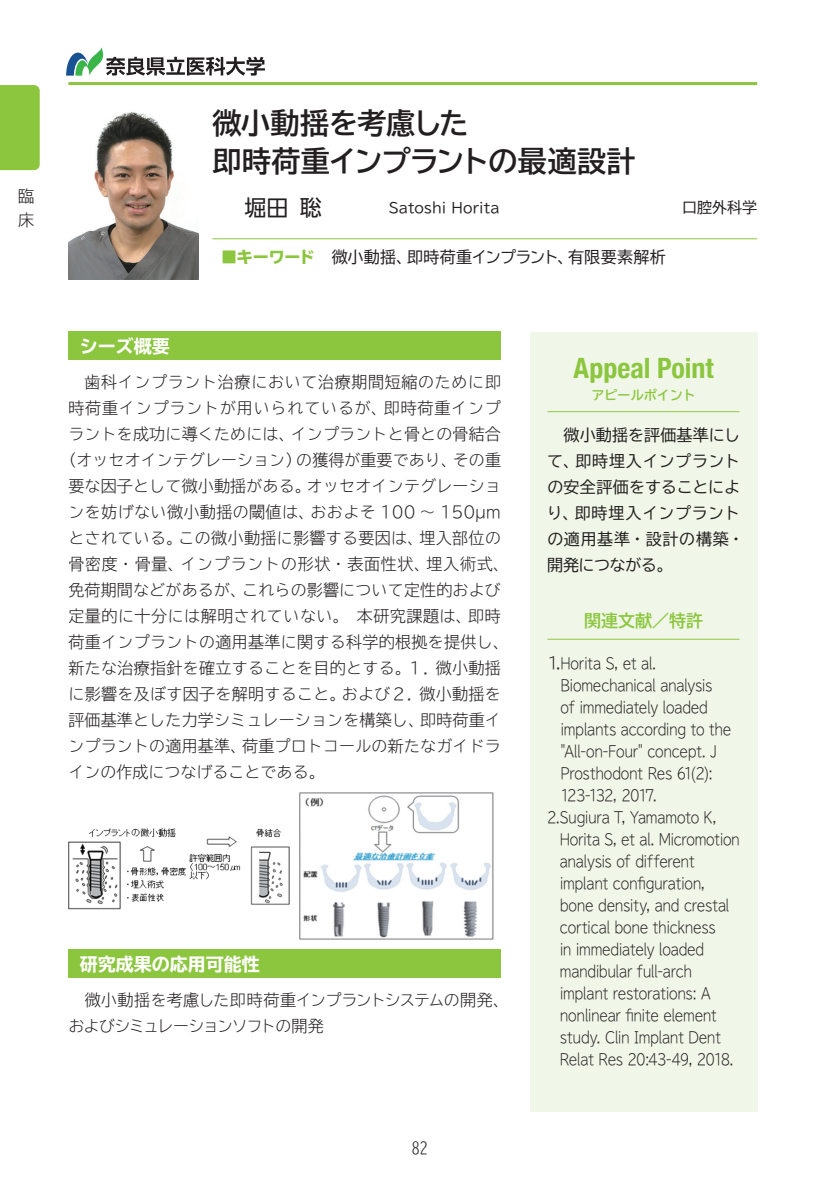
<style>
.page{position:relative;width:840px;height:1191px;background:#fff}
.page>*{position:absolute;margin:0;border:0;box-sizing:border-box;transform-origin:0 0}
.t1{font:700 29px/38px "TBUD Go Std";letter-spacing:-.015em;color:#231f20}
.t2{font:700 condensed 28px "Helvetica Neue";color:#8bc63e}
.t3{font:22px "UD Shin Go Pr 6";color:#231f20}
.t4{font:700 expanded 18px "TBUD Go Std";color:#fff}
.t5{font:700 17px "TBUD Go Std";color:#8bc63e}
.t6{font:300 16px/24px "TBUD Go Std Super";letter-spacing:.02em;color:#231f20}
.t7{font:16px/26px "TBUD Go Std";letter-spacing:.015em;color:#231f20}
.t8{font:300 16px/26px "TBUD Go Std Super";letter-spacing:-.05em;color:#231f20}
.t9{font:300 16px "TBUD Go Std Super";letter-spacing:.045em;color:#231f20}
.t10{font:300 16px "TBUD Go Std Super";letter-spacing:.05em;color:#231f20}
.t11{font:300 16px "TBUD Go Std Super";letter-spacing:.04em;color:#231f20}
.t12{font:300 16px "TBUD Go Std Super";color:#231f20}
.t13{font:800 16px "TBUD Go Std";letter-spacing:-.02em;color:#8bc63e}
.t14{font:300 15px "TBUD Go Std Super";letter-spacing:-.03em;color:#231f20;scale:.86 1}
.t15{font:300 15px "TBUD Go Std Super";letter-spacing:-.06em;color:#231f20;scale:.86 1}
.t16{font:300 15px "TBUD Go Std Super";letter-spacing:-.125em;color:#231f20;scale:.86 1}
.t17{font:15px "TBUD Go Std";color:#231f20}
.t18{font:14px "TBUD Go Std";letter-spacing:.005em;color:#231f20}
.t19{font:700 13px "TBUD Go Std";color:#8bc63e}
.s1{font-size:16px}
</style>
<div class="page">
<div style="left:0;top:85px;width:40px;height:85px;background:#8bc63e"></div>
<svg style="left:66px;top:47px;width:199px;height:29px"></svg>
<div style="left:68px;top:332px;width:432px;height:28px;background:#8bc63e"></div>
<hr style="left:212px;top:238px;width:544px;height:1px;background:#8bc63e">
<div style="left:530px;top:332px;width:226px;height:780px;background:#f1f7e8"></div>
<hr style="left:547px;top:411px;width:192px;height:1px;background:#8bc63e">
<hr style="left:68px;top:82px;width:688px;height:3px;background:#8bc63e">
<hr style="left:547px;top:639px;width:192px;height:1px;background:#8bc63e">
<img style="left:68px;top:112px;width:131px;height:168px">
<img style="left:68px;top:828px;width:221px;height:81px">
<img style="left:299px;top:792px;width:195px;height:148px">
<div style="left:68px;top:949px;width:432px;height:29px;background:#8bc63e"></div>
<p class="t6" style="left:18px;top:183px;width:17px">臨床</p>
<h1 class="t1" style="left:212px;top:104px;width:424px">微小動揺を考慮した<br>即時荷重インプラントの最適設計</h1>
<h3 class="t3" style="left:244px;top:190px;width:78px">堀田 聡</h3>
<p class="t18" style="left:388px;top:196px;width:112px">Satoshi Horita</p>
<p class="t17" style="left:681px;top:195px;width:76px">口腔外科学</p>
<p class="t4" style="left:80px;top:336px;width:91px">シーズ概要</p>
<p class="t13" style="left:221px;top:248px;width:95px">■キーワード</p>
<p class="t7" style="left:331px;top:244px;width:335px">微小動揺、即時荷重インプラント、有限要素解析</p>
<p class="t11" style="left:84px;top:369px;width:418px">歯科インプラント治療において治療期間短縮のために即</p>
<p class="t10" style="left:68px;top:395px;width:434px">時荷重インプラントが用いられているが、即時荷重インプ</p>
<p class="t6" style="left:68px;top:422px;width:434px">ラントを成功に導くためには、インプラントと骨との骨結合</p>
<p class="t6" style="left:60px;top:448px;width:442px">（オッセオインテグレーション）の獲得が重要であり、その重</p>
<p class="t6" style="left:68px;top:474px;width:434px">要な因子として微小動揺がある。オッセオインテグレーショ</p>
<p class="t6" style="left:68px;top:500px;width:434px">ンを妨げない微小動揺の閾値は、おおよそ 100 ～ 150µm</p>
<p class="t6" style="left:68px;top:526px;width:434px">とされている。この微小動揺に影響する要因は、埋入部位の</p>
<p class="t9" style="left:68px;top:551px;width:441px">骨密度・骨量、インプラントの形状・表面性状、埋入術式、</p>
<p class="t6" style="left:68px;top:578px;width:434px">免荷期間などがあるが、これらの影響について定性的および</p>
<p class="t6" style="left:68px;top:604px;width:433px">定量的に十分には解明されていない。 本研究課題は、即時</p>
<p class="t6" style="left:68px;top:630px;width:442px">荷重インプラントの適用基準に関する科学的根拠を提供し、</p>
<p class="t6" style="left:68px;top:656px;width:434px">新たな治療指針を確立することを目的とする。１. 微小動揺</p>
<p class="t6" style="left:68px;top:682px;width:434px">に影響を及ぼす因子を解明すること。および２. 微小動揺を</p>
<p class="t6" style="left:68px;top:708px;width:434px">評価基準とした力学シミュレーションを構築し、即時荷重イ</p>
<p class="t6" style="left:68px;top:734px;width:434px">ンプラントの適用基準、荷重プロトコールの新たなガイドラ</p>
<p class="t12" style="left:68px;top:759px;width:258px">インの作成につなげることである。</p>
<p class="t4" style="left:80px;top:954px;width:181px">研究成果の応用可能性</p>
<p class="t8" style="left:68px;top:986px;width:441px;text-indent:16px">微小動揺を考慮した即時荷重インプラントシステムの開発、およびシミュレーションソフトの開発</p>
<p class="t6" style="left:412px;top:1135px;width:17px">82</p>
<h2 class="t2" style="left:573px;top:344px;width:142px">Appeal Point</h2>
<p class="t19" style="left:591px;top:385px;width:105px">アピールポイント</p>
<p class="t7" style="left:546px;top:422px;width:199px;text-indent:17px">微小動揺を評価基準にして、即時埋入インプラントの安全評価をすることにより、即時埋入インプラントの適用基準・設計の構築・開発につながる。</p>
<p class="t5" style="left:583px;top:607px;width:120px">関連文献／特許</p>
<p class="t14" style="left:546px;top:650px;width:129px"><span class="s1">1.</span>Horita S, et al.</p>
<p class="t14" style="left:560px;top:672px;width:178px">Biomechanical analysis</p>
<p class="t14" style="left:560px;top:694px;width:173px">of immediately loaded</p>
<p class="t14" style="left:560px;top:717px;width:200px">implants according to the</p>
<p class="t14" style="left:560px;top:739px;width:184px">"All-on-Four" concept. J</p>
<p class="t14" style="left:560px;top:761px;width:179px">Prosthodont Res 61(2):</p>
<p class="t16" style="left:560px;top:783px;width:114px">123-132, 2017.</p>
<p class="t14" style="left:547px;top:805px;width:199px">2.Sugiura T, Yamamoto K,</p>
<p class="t14" style="left:559px;top:827px;width:211px">Horita S, et al. Micromotion</p>
<p class="t14" style="left:559px;top:849px;width:158px">analysis of different</p>
<p class="t14" style="left:559px;top:871px;width:171px">implant configuration,</p>
<p class="t14" style="left:559px;top:893px;width:198px">bone density, and crestal</p>
<p class="t14" style="left:559px;top:915px;width:183px">cortical bone thickness</p>
<p class="t14" style="left:559px;top:937px;width:170px">in immediately loaded</p>
<p class="t14" style="left:559px;top:959px;width:155px">mandibular full-arch</p>
<p class="t14" style="left:559px;top:981px;width:177px">implant restorations: A</p>
<p class="t14" style="left:559px;top:1003px;width:184px">nonlinear finite element</p>
<p class="t14" style="left:559px;top:1025px;width:189px">study. Clin Implant Dent</p>
<p class="t15" style="left:559px;top:1047px;width:204px">Relat Res 20:43-49, 2018.</p>
</div>
